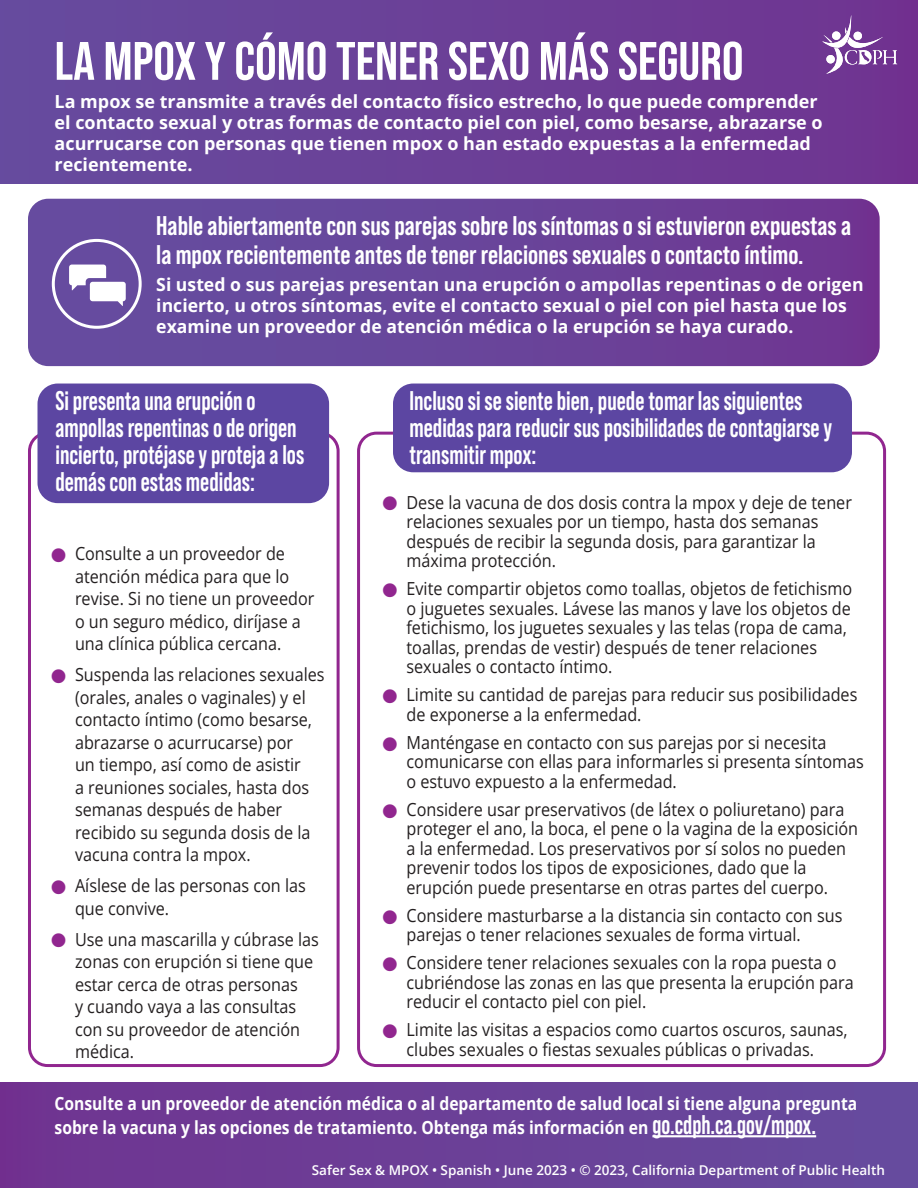
<style>
.page{position:relative;width:918px;height:1188px;background:#fff}
.page>*{position:absolute;margin:0;border:0;box-sizing:border-box;transform-origin:0 0}
.t1{font:700 54px "Bebas Neue Pro";color:#fff}
.t2{font:700 27px/27px "Bebas Neue Pro";color:#fff;scale:.9 1}
.t3{font:700 27px/28.5px "Bebas Neue Pro";color:#fff}
.t4{font:18px/22.5px "Open Sans";color:#231f20;scale:.9 1}
.t5{font:700 18px/21px "Open Sans";color:#fff}
.t6{font:700 18px/24px "Open Sans";color:#fff;scale:.87 1}
.t7{font:600 13.5px "Open Sans";color:#fff}
.s1{font-family:"Gill Sans";font-weight:800;font-size:42px;color:#91268f}
.s2{font-family:"Bebas Neue Pro";font-size:27px}
</style>
<div class="page">
<div style="left:0;top:1083px;width:918px;height:105px;background:#6b4097"></div>
<div style="left:357px;top:432px;width:529px;height:635px;border:3px solid #91268f;border-radius:18px"></div>
<div style="left:28px;top:432px;width:312px;height:635px;border:3px solid #91268f;border-radius:18px"></div>
<div style="left:393px;top:384px;width:459px;height:88px;background:#5c46a2;border-radius:20px"></div>
<div style="left:38px;top:384px;width:291px;height:119px;background:#5c46a2;border-radius:20px"></div>
<svg style="left:28px;top:199px;width:852px;height:167px;background:#6a449a"></svg>
<div style="left:0;top:0;width:918px;height:184px;background:#6b4097"></div>
<svg style="left:822px;top:15px;width:75px;height:59px"></svg>
<hr style="left:652px;top:1135px;width:164px;height:2px;background:#fff">
<div style="left:52px;top:239px;width:90px;height:90px;border:3px solid #fff;border-radius:50%"></div>
<svg style="left:69px;top:265px;width:57px;height:41px"></svg>
<h1 class="t1" style="left:55px;top:30px;width:690px">LA MPOX Y CÓMO TENER SEXO MÁS SEGURO</h1>
<p class="t5" style="left:55px;top:90px;width:770px">La mpox se transmite a través del contacto físico estrecho, lo que puede comprender el contacto sexual y otras formas de contacto piel con piel, como besarse, abrazarse o acurrucarse con personas que tienen mpox o han estado expuestas a la enfermedad recientemente.</p>
<h2 class="t3" style="left:156px;top:211px;width:696px">Hable abiertamente con sus parejas sobre los síntomas o si estuvieron expuestas a la mpox recientemente antes de tener relaciones sexuales o contacto íntimo.</h2>
<p class="t5" style="left:156px;top:273px;width:709px">Si usted o sus parejas presentan una erupción o ampollas repentinas o de origen incierto, u otros síntomas, evite el contacto sexual o piel con piel hasta que los examine un proveedor de atención médica o la erupción se haya curado.</p>
<h2 class="t2" style="left:56px;top:387px;width:278px">Si presenta una erupción o ampollas repentinas o de origen incierto, protéjase y proteja a los demás con estas medidas:</h2>
<h2 class="t2" style="left:410px;top:387px;width:471px">Incluso si se siente bien, puede tomar las siguientes medidas para reducir sus posibilidades de contagiarse y transmitir mpox:</h2>
<p class="t4" style="left:75px;top:542px;width:267px;text-indent:-27px"><span class="s1">•</span> Consulte a un proveedor de atención médica para que lo revise. Si no tiene un proveedor o un seguro médico, diríjase a una clínica pública cercana.</p>
<p class="t4" style="left:75px;top:663px;width:279px;text-indent:-27px"><span class="s1">•</span> Suspenda las relaciones sexuales (orales, anales o vaginales) y el contacto íntimo (como besarse, abrazarse o acurrucarse) por<br>un tiempo, así como de asistir<br>a reuniones sociales, hasta dos semanas después de haber recibido su segunda dosis de la vacuna contra la mpox.</p>
<p class="t4" style="left:75px;top:874px;width:258px;text-indent:-27px"><span class="s1">•</span> Aíslese de las personas con las que convive.</p>
<p class="t4" style="left:75px;top:927px;width:273px;text-indent:-27px"><span class="s1">•</span> Use una mascarilla y cúbrase las zonas con erupción si tiene que estar cerca de otras personas<br>y cuando vaya a las consultas con su proveedor de atención médica.</p>
<p class="t4" style="left:406px;top:492px;width:497px;line-height:19.5px;text-indent:-27px"><span class="s1">•</span> Dese la vacuna de dos dosis contra la mpox y deje de tener relaciones sexuales por un tiempo, hasta dos semanas después de recibir la segunda dosis, para garantizar la máxima protección.</p>
<p class="t4" style="left:406px;top:579px;width:497px;line-height:19.5px;text-indent:-27px"><span class="s1">•</span> Evite compartir objetos como toallas, objetos de fetichismo o juguetes sexuales. Lávese las manos y lave los objetos de fetichismo, los juguetes sexuales y las telas (ropa de cama, toallas, prendas de vestir) después de tener relaciones sexuales o contacto íntimo.</p>
<p class="t4" style="left:406px;top:685px;width:503px;line-height:19.5px;text-indent:-27px"><span class="s1">•</span> Limite su cantidad de parejas para reducir sus posibilidades de exponerse a la enfermedad.</p>
<p class="t4" style="left:406px;top:732px;width:510px;line-height:19.5px;text-indent:-27px"><span class="s1">•</span> Manténgase en contacto con sus parejas por si necesita comunicarse con ellas para informarles si presenta síntomas o estuvo expuesto a la enfermedad.</p>
<p class="t4" style="left:406px;top:799px;width:503px;line-height:19.5px;text-indent:-27px"><span class="s1">•</span> Considere usar preservativos (de látex o poliuretano) para proteger el ano, la boca, el pene o la vagina de la exposición a la enfermedad. Los preservativos por sí solos no pueden prevenir todos los tipos de exposiciones, dado que la erupción puede presentarse en otras partes del cuerpo.</p>
<p class="t4" style="left:406px;top:905px;width:486px;line-height:19.5px;text-indent:-27px"><span class="s1">•</span> Considere masturbarse a la distancia sin contacto con sus parejas o tener relaciones sexuales de forma virtual.</p>
<p class="t4" style="left:406px;top:953px;width:498px;line-height:19.5px;text-indent:-27px"><span class="s1">•</span> Considere tener relaciones sexuales con la ropa puesta o cubriéndose las zonas en las que presenta la erupción para reducir el contacto piel con piel.</p>
<p class="t4" style="left:380px;top:1020px;width:522px;line-height:19.5px;text-align:center"><span class="s1">•</span> Limite las visitas a espacios como cuartos oscuros, saunas, clubes sexuales o fiestas sexuales públicas o privadas.</p>
<p class="t6" style="left:55px;top:1091px;width:924px">Consulte a un proveedor de atención médica o al departamento de salud local si tiene alguna pregunta sobre la vacuna y las opciones de tratamiento. Obtenga más información en <span class="s2">go.cdph.ca.gov/mpox.</span></p>
<p class="t7" style="left:312px;top:1160px;width:575px">Safer Sex &amp; MPOX • Spanish • June 2023 • © 2023, California Department of Public Health</p>
</div>
